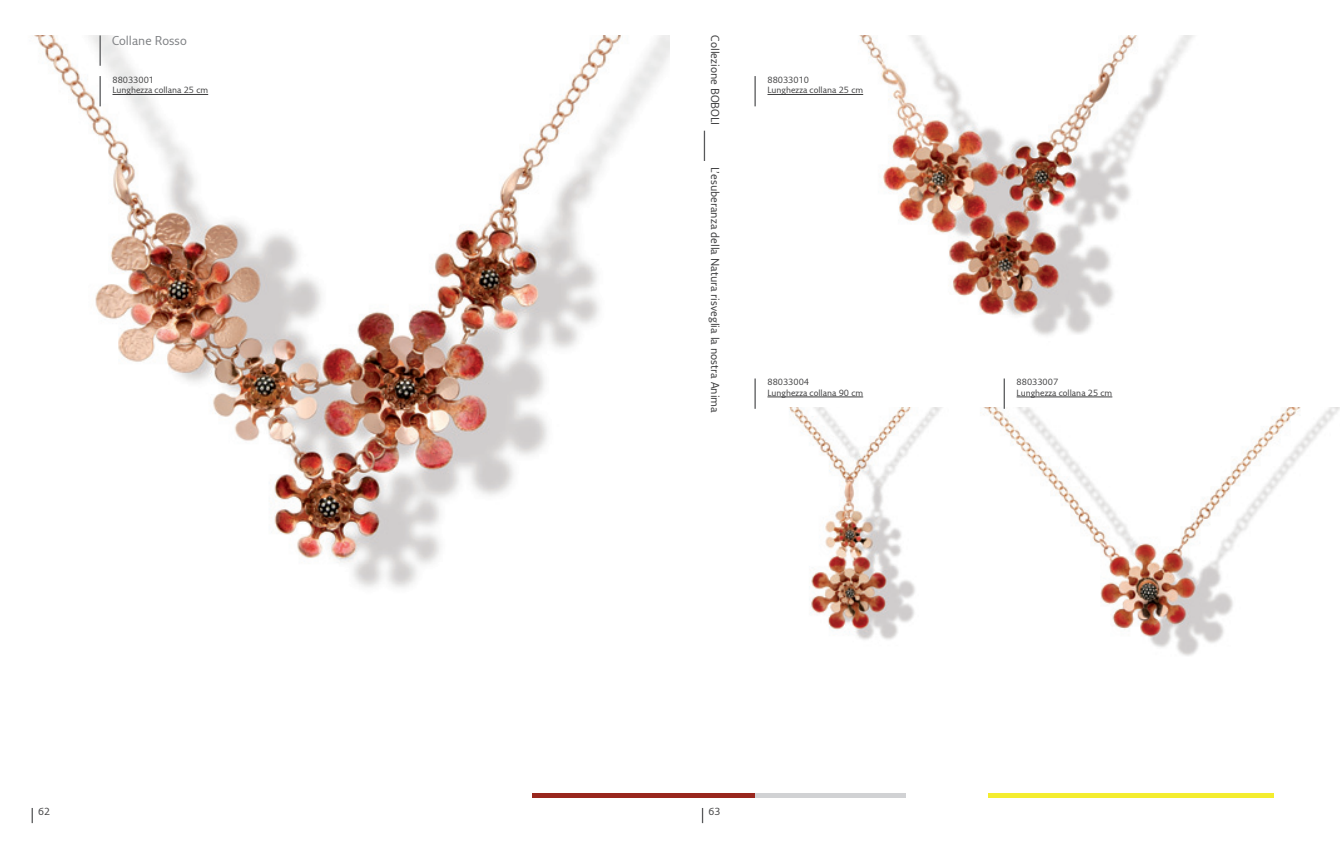
<style>
.page{position:relative;width:1340px;height:851px;background:#fff}
.page>*{position:absolute;margin:0;border:0;box-sizing:border-box;transform-origin:0 0}
.t1{font:12.5px "Fresco Sans Std";color:#808285}
.t2{font:11.25px "Fresco Sans Std";color:#3e3e3f}
.t3{font:10px "Fresco Sans Std";color:#3e3e3f}
.t4{font:8.75px "Fresco Sans Std";color:#3e3e3f}
</style>
<div class="page">
<img style="left:34px;top:35px;width:636px;height:553px">
<img style="left:859px;top:35px;width:335px;height:301px">
<img style="left:755px;top:407px;width:187px;height:233px">
<img style="left:980px;top:407px;width:359px;height:249px">
<hr style="left:754px;top:76px;width:1px;height:30px;background:#57585a">
<hr style="left:754px;top:378px;width:1px;height:31px;background:#57585a">
<hr style="left:1003px;top:378px;width:1px;height:31px;background:#57585a">
<hr style="left:99px;top:76px;width:2px;height:30px;background:#57585a">
<hr style="left:767px;top:94px;width:96px;height:1px;background:#3e3e3f">
<hr style="left:767px;top:396px;width:96px;height:1px;background:#3e3e3f">
<hr style="left:1016px;top:396px;width:96px;height:1px;background:#3e3e3f">
<hr style="left:112px;top:94px;width:96px;height:1px;background:#3e3e3f">
<hr style="left:703px;top:131px;width:2px;height:30px;background:#57585a">
<hr style="left:988px;top:793px;width:285px;height:4px;background:#f4ed2f">
<hr style="left:754px;top:793px;width:152px;height:4px;background:#d1d2d4">
<hr style="left:531px;top:793px;width:223px;height:4px;background:#99271e">
<hr style="left:99px;top:35px;width:2px;height:31px;background:#57585a">
<svg style="left:32px;top:808px;width:1px;height:15px"></svg>
<svg style="left:702px;top:808px;width:1px;height:15px"></svg>
<p class="t1" style="left:112px;top:33px;width:76px">Collane Rosso</p>
<p class="t4" style="left:112px;top:74px;width:43px">88033001</p>
<p class="t4" style="left:112px;top:85px;width:97px">Lunghezza collana 25 cm</p>
<p class="t2" style="left:722px;top:35px;width:91px;rotate:90deg">Collezione BOBOLI</p>
<p class="t2" style="left:722px;top:167px;width:248px;rotate:90deg">L’esuberanza della Natura risveglia la nostra Anima</p>
<p class="t4" style="left:767px;top:74px;width:43px">88033010</p>
<p class="t4" style="left:767px;top:85px;width:97px">Lunghezza collana 25 cm</p>
<p class="t4" style="left:767px;top:377px;width:43px">88033004</p>
<p class="t4" style="left:767px;top:387px;width:97px">Lunghezza collana 90 cm</p>
<p class="t4" style="left:1016px;top:377px;width:43px">88033007</p>
<p class="t4" style="left:1016px;top:387px;width:97px">Lunghezza collana 25 cm</p>
<p class="t3" style="left:38px;top:805px;width:13px">62</p>
<p class="t3" style="left:708px;top:805px;width:13px">63</p>
</div>
